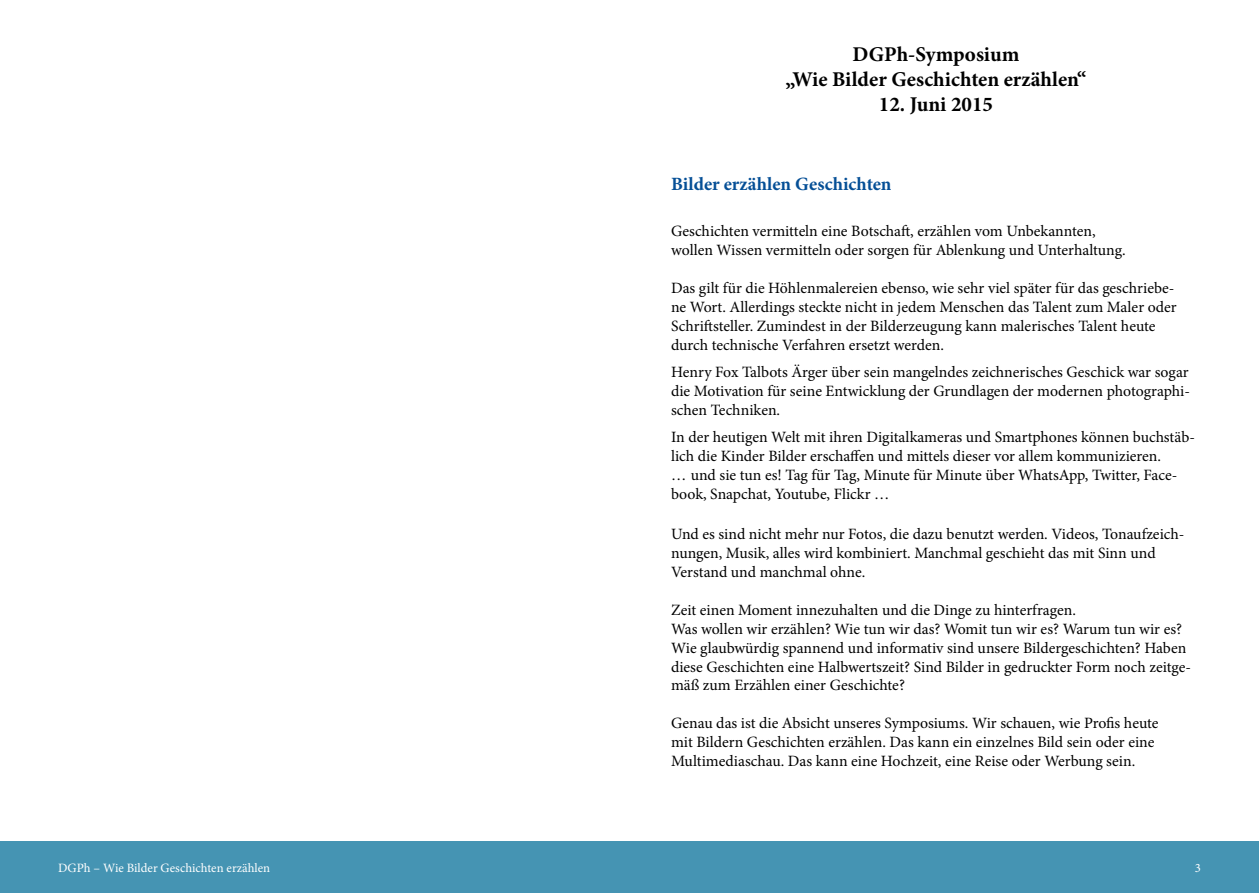
<style>
.page{position:relative;width:1259px;height:893px;background:#fff}
.page>*{position:absolute;margin:0;border:0;box-sizing:border-box;transform-origin:0 0}
.t1{font:700 21px/25.2px "Minion Pro";color:#000;text-align:center}
.t2{font:700 18.75px "Minion Pro";color:#054f96}
.t3{font:15.75px/18.9px "Minion Pro";color:#000}
.t4{font:12.75px "Minion Pro";color:#fff}
</style>
<div class="page">
<div style="left:0;top:842px;width:1259px;height:51px;background:#4594b3"></div>
<p class="t4" style="left:58px;top:862px;width:214px">DGPh – Wie Bilder Geschichten erzählen</p>
<h1 class="t1" style="left:785px;top:43px;width:303px">DGPh-Symposium<br>„Wie Bilder Geschichten erzählen“</h1>
<h1 class="t1" style="left:879px;top:94px;width:116px">12. Juni 2015</h1>
<p class="t2" style="left:671px;top:177px;width:222px">Bilder erzählen Geschichten</p>
<p class="t3" style="left:671px;top:223px;width:456px">Geschichten vermitteln eine Botschaft, erzählen vom Unbekannten, wollen Wissen vermitteln oder sorgen für Ablenkung und Unterhaltung.</p>
<p class="t3" style="left:671px;top:279px;width:507px">Das gilt für die Höhlenmalereien ebenso, wie sehr viel später für das geschriebe&shy;ne Wort. Allerdings steckte nicht in jedem Menschen das Talent zum Maler oder Schriftsteller. Zumindest in der Bilderzeugung kann malerisches Talent heute durch technische Verfahren ersetzt werden.</p>
<p class="t3" style="left:671px;top:363px;width:520px;text-align:justify">Henry Fox Talbots Ärger über sein mangelndes zeichnerisches Geschick war sogar die Motivation für seine Entwicklung der Grundlagen der modernen photographi&shy;schen Techniken.</p>
<p class="t3" style="left:671px;top:429px;width:525px">In der heutigen Welt mit ihren Digitalkameras und Smartphones können buchstäb&shy;lich die Kinder Bilder erschaffen und mittels dieser vor allem kommunizieren.<br>… und sie tun es! Tag für Tag, Minute für Minute über WhatsApp, Twitter, Face&shy;book, Snapchat, Youtube, Flickr …</p>
<p class="t3" style="left:671px;top:526px;width:515px">Und es sind nicht mehr nur Fotos, die dazu benutzt werden. Videos, Tonaufzeich&shy;nungen, Musik, alles wird kombiniert. Manchmal geschieht das mit Sinn und<br>Verstand und manchmal ohne.</p>
<p class="t3" style="left:671px;top:601px;width:521px">Zeit einen Moment innezuhalten und die Dinge zu hinterfragen.<br>Was wollen wir erzählen? Wie tun wir das? Womit tun wir es? Warum tun wir es?<br>Wie glaubwürdig spannend und informativ sind unsere Bildergeschichten? Haben diese Geschichten eine Halbwertszeit? Sind Bilder in gedruckter Form noch zeitge&shy;mäß zum Erzählen einer Geschichte?</p>
<p class="t3" style="left:671px;top:715px;width:489px">Genau das ist die Absicht unseres Symposiums. Wir schauen, wie Profis heute mit Bildern Geschichten erzählen. Das kann ein einzelnes Bild sein oder eine<br>Multimediaschau. Das kann eine Hochzeit, eine Reise oder Werbung sein.</p>
<p class="t4" style="left:1194px;top:862px;width:8px">3</p>
</div>
